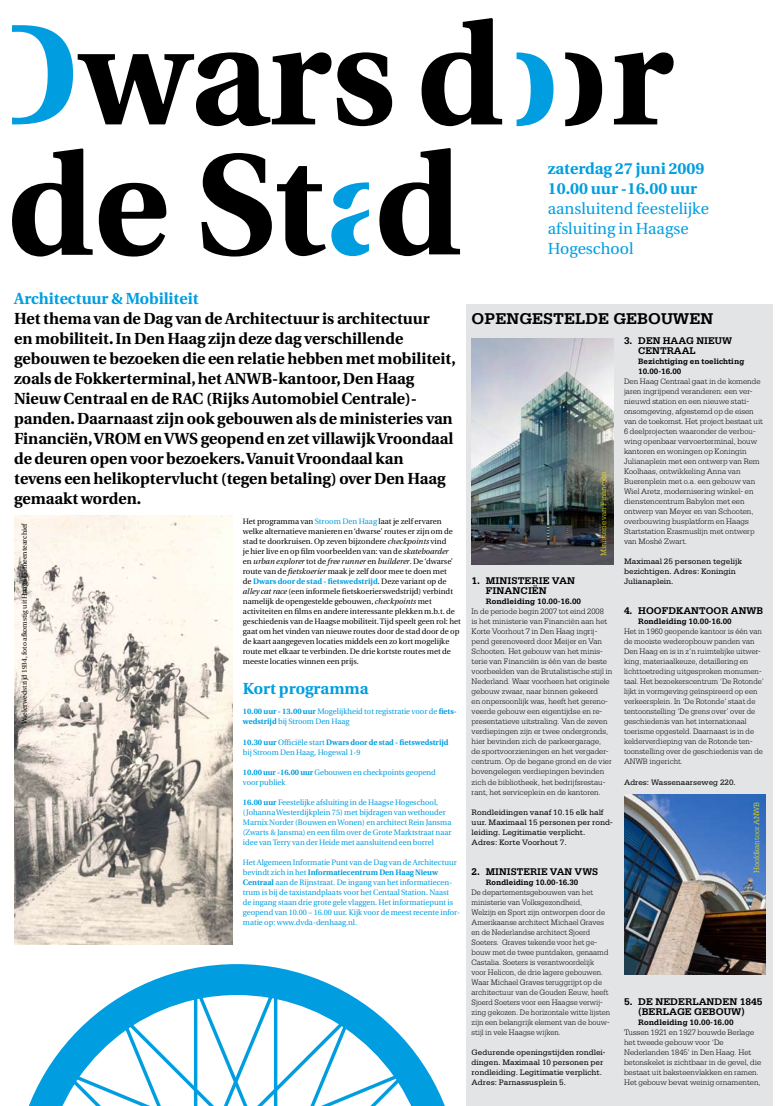
<style>
.page{position:relative;width:780px;height:1106px;background:#fff}
.page>*{position:absolute;margin:0;border:0;box-sizing:border-box;transform-origin:0 0}
.t1{font:700 16.5px "Serifa";color:#000}
.t2{font:700 16px/20px "Utopia";color:#000}
.t3{font:700 16px/20px "Utopia";color:#009ee0}
.t4{font:16px/20px "Utopia";color:#009ee0}
.t5{font:700 10.2px/10px "Serifa";color:#000}
.t6{font:300 8.2px/10px "Serifa";color:#000}
.t7{font:8.2px/10px "Serifa";color:#000}
.t8{font:700 8.2px/10px "Serifa";color:#000}
.t9{font:300 8px "Serifa";color:#ffed00}
.t10{font:7.8px/10px "Utopia";color:#009ee0}
.t11{font:7.8px/10px "Utopia";color:#000}
.t12{font:7px "Utopia";color:#000}
.s1{color:#009ee0}
.s2{font-style:italic}
.s3{font-weight:700;color:#009ee0}
.s4{font-weight:700}
</style>
<div class="page">
<div style="left:466px;top:304px;width:306px;height:802px;background:#e3e4e5"></div>
<img style="left:471px;top:338px;width:142px;height:226px">
<img style="left:14px;top:515px;width:218px;height:429px">
<svg style="left:12px;top:25px;width:380px;height:101px"></svg>
<svg style="left:421px;top:18px;width:81px;height:108px"></svg>
<svg style="left:614px;top:52px;width:59px;height:72px"></svg>
<svg style="left:516px;top:52px;width:37px;height:74px"></svg>
<svg style="left:565px;top:52px;width:37px;height:74px"></svg>
<svg style="left:12px;top:148px;width:81px;height:108px"></svg>
<svg style="left:99px;top:183px;width:67px;height:74px"></svg>
<svg style="left:379px;top:148px;width:81px;height:108px"></svg>
<svg style="left:201px;top:153px;width:168px;height:103px"></svg>
<img style="left:624px;top:794px;width:141px;height:180px">
<svg style="left:28px;top:964px;width:417px;height:142px"></svg>
<h2 class="t3" style="left:548px;top:159px;width:158px">zaterdag 27 juni 2009<br>10.00 uur -16.00 uur</h2>
<h2 class="t4" style="left:548px;top:199px;width:162px">aansluitend feestelijke afsluiting in Haagse<br>Hogeschool</h2>
<h2 class="t3" style="left:14px;top:289px;width:186px">Architectuur &amp; Mobiliteit</h2>
<p class="t2" style="left:14px;top:309px;width:443px">Het thema van de Dag van de Architectuur is architectuur<br>en mobiliteit. In Den Haag zijn deze dag verschillende gebouwen te bezoeken die een relatie hebben met mobiliteit, zoals de Fokkerterminal, het ANWB-kantoor, Den Haag Nieuw Centraal en de RAC (Rijks Automobiel Centrale)- panden. Daarnaast zijn ook gebouwen als de ministeries van Financiën, VROM en VWS geopend en zet villawijk Vroondaal de deuren open voor bezoekers. Vanuit Vroondaal kan<br>tevens een helikoptervlucht (tegen betaling) over Den Haag gemaakt worden.</p>
<p class="t12" style="left:21px;top:724px;width:203px;rotate:-90deg">Wielerwedstrijd 1934, foto afkomstig uit Haags Gemeentearchief</p>
<p class="t11" style="left:243px;top:517px;width:219px">Het programma van <span class="s1">Stroom Den Haag</span> laat je zelf ervaren welke alternatieve manieren en ‘dwarse’ routes er zijn om de stad te doorkruisen. Op zeven bijzondere <span class="s2">checkpoints</span> vind<br>je hier live en op film voorbeelden van: van de <span class="s2">skateboarder<br></span>en <span class="s2">urban explorer</span> tot de <span class="s2">free runner</span> en <span class="s2">builderer</span>. De ‘dwarse’ route van de <span class="s2">fietskoerier</span> maak je zelf door mee te doen met<br>de <span class="s3">Dwars door de stad - fietswedstrijd</span>. Deze variant op de <span class="s2">alley cat race</span> (een informele fietskoerierswedstrijd) verbindt namelijk de opengestelde gebouwen, <span class="s2">checkpoints</span> met activiteiten en films en andere interessante plekken m.b.t. de geschiedenis van de Haagse mobiliteit. Tijd speelt geen rol: het gaat om het vinden van nieuwe routes door de stad door de op de kaart aangegeven locaties middels een zo kort mogelijke route met elkaar te verbinden. De drie kortste routes met de meeste locaties winnen een prijs.</p>
<h2 class="t3" style="left:243px;top:679px;width:127px">Kort programma</h2>
<p class="t10" style="left:243px;top:707px;width:215px"><span class="s4">10.00 uur - 13.00 uur</span> Mogelijkheid tot registratie voor de <span class="s4">fiets&shy;wedstrijd</span> bij Stroom Den Haag</p>
<p class="t10" style="left:243px;top:737px;width:207px"><span class="s4">10.30 uur</span> Officiële start <span class="s4">Dwars door de stad - fietswedstrijd </span>bij Stroom Den Haag, Hogewal 1-9</p>
<p class="t10" style="left:243px;top:767px;width:194px"><span class="s4">10.00 uur -16.00 uur</span> Gebouwen en checkpoints geopend voor publiek</p>
<p class="t10" style="left:243px;top:797px;width:210px"><span class="s4">16.00 uur</span> Feestelijke afsluiting in de Haagse Hogeschool, (Johanna Westerdijkplein 75) met bijdragen van wethouder Marnix Norder (Bouwen en Wonen) en architect Rein Jansma (Zwarts &amp; Jansma) en een film over de Grote Marktstraat naar idee van Terry van der Heide met aansluitend een borrel</p>
<p class="t10" style="left:243px;top:857px;width:219px">Het Algemeen Informatie Punt van de Dag van de Architectuur bevindt zich in het <span class="s4">Informatiecentrum Den Haag Nieuw Centraal</span> aan de Rijnstraat. De ingang van het informatiecen&shy;trum is bij de taxistandplaats voor het Centaal Station. Naast<br>de ingang staan drie grote gele vlaggen. Het informatiepunt is geopend van 10.00 – 16.00 uur. Kijk voor de meest recente infor&shy;matie op: www.dvda-denhaag.nl.</p>
<h1 class="t1" style="left:471px;top:309px;width:36px">OPENGESTEL</h1>
<h1 class="t1" style="left:585px;top:309px;width:117px">DE GEBOUWEN</h1>
<p class="t9" style="left:599px;top:556px;width:86px;rotate:-90deg">Ministerie van Financiën</p>
<p class="t5" style="left:486px;top:576px;width:91px;text-indent:-14px">1. MINISTERIE VAN<br>FINANCIËN</p>
<p class="t8" style="left:486px;top:596px;width:97px">RONDLEIDING 10.00-16.00</p>
<p class="t6" style="left:471px;top:607px;width:142px">In de periode begin 2007 tot eind 2008<br>is het ministerie van Financiën aan het Korte Voorhout 7 in Den Haag ingrij&shy;pend gerenoveerd door Meijer en Van Schooten. Het gebouw van het minis&shy;terie van Financiën is één van de beste voorbeelden van de Brutalistische stijl in Nederland. Waar voorheen het originele gebouw zwaar, naar binnen gekeerd<br>en onpersoonlijk was, heeft het gereno&shy;veerde gebouw een eigentijdse en re&shy;presentatieve uitstraling. Van de zeven verdiepingen zijn er twee ondergronds, hier bevinden zich de parkeergarage,<br>de sportvoorzieningen en het vergader&shy;centrum. Op de begane grond en de vier bovengelegen verdiepingen bevinden zich de bibliotheek, het bedrijfsrestau&shy;rant, het serviceplein en de kantoren.</p>
<p class="t7" style="left:471px;top:807px;width:143px">Rondleidingen vanaf 10.15 elk half uur. Maximaal 15 personen per rond&shy;leiding. Legitimatie verplicht.<br>Adres: Korte Voorhout 7.</p>
<p class="t5" style="left:471px;top:866px;width:127px">2. MINISTERIE VAN VWS</p>
<p class="t8" style="left:486px;top:876px;width:94px">RONDLEIDING 10.00-16.30</p>
<p class="t6" style="left:471px;top:887px;width:140px">De departementsgebouwen van het ministerie van Volksgezondheid,<br>Welzijn en Sport zijn ontworpen door de Amerikaanse architect Michael Graves en de Nederlandse architect Sjoerd Soeters. Graves tekende voor het ge&shy;bouw met de twee puntdaken, genaamd Castalia. Soeters is verantwoordelijk voor Helicon, de drie lagere gebouwen.<br>Waar Michael Graves teruggrijpt op de architectuur van de Gouden Eeuw, heeft Sjoerd Soeters voor een Haagse verwij&shy;zing gekozen. De horizontale witte lijsten zijn een belangrijk element van de bouw&shy;stijl in vele Haagse wijken.</p>
<p class="t7" style="left:471px;top:1047px;width:135px">Gedurende openingstijden rondlei&shy;dingen. Maximaal 10 personen per rondleiding. Legitimatie verplicht.<br>Adres: Parnassusplein 5.</p>
<p class="t5" style="left:638px;top:336px;width:95px;text-indent:-14px">3. DEN HAAG NIEUW<br>CENTRAAL</p>
<p class="t8" style="left:638px;top:356px;width:108px">BEZICHTIGING EN TOELICHTING<br>10.00-16.00</p>
<p class="t6" style="left:624px;top:377px;width:140px">Den Haag Centraal gaat in de komende jaren ingrijpend veranderen: een ver&shy;nieuwd station en een nieuwe stati&shy;onsomgeving, afgestemd op de eisen van de toekomst. Het project bestaat uit 6 deelprojecten waaronder de verbou&shy;wing openbaar vervoerterminal, bouw kantoren en woningen op Koningin Julianaplein met een ontwerp van Rem Koolhaas, ontwikkeling Anna van Buerenplein met o.a. een gebouw van Wiel Aretz, modernisering winkel- en dienstencentrum Babylon met een ontwerp van Meyer en van Schooten, overbouwing busplatform en Haags Startstation Erasmuslijn met ontwerp van Moshé Zwart.</p>
<p class="t7" style="left:624px;top:557px;width:119px">Maximaal 25 personen tegelijk bezichtigen. Adres: Koningin<br>Julianaplein.</p>
<p class="t5" style="left:624px;top:606px;width:141px">4. HOOFDKANTOOR ANWB</p>
<p class="t8" style="left:638px;top:616px;width:95px">RONDLEIDING 10.00-16.00</p>
<p class="t6" style="left:624px;top:627px;width:142px">Het in 1960 geopende kantoor is één van de mooiste wederopbouw panden van Den Haag en is in z’n ruimtelijke uitwer&shy;king, materiaalkeuze, detaillering en lichttoetreding uitgesproken monumen&shy;taal. Het bezoekerscentrum ‘De Rotonde’ lijkt in vormgeving geïnspireerd op een verkeersplein. In ‘De Rotonde’ staat de tentoonstelling ‘De grens over’ over de geschiedenis van het internationaal toerisme opgesteld. Daarnaast is in de kelderverdieping van de Rotonde ten&shy;toonstelling over de geschiedenis van de ANWB ingericht.</p>
<p class="t7" style="left:624px;top:777px;width:113px">Adres: Wassenaarseweg 220.</p>
<p class="t9" style="left:752px;top:873px;width:73px;rotate:-90deg">Hoofdkantoor ANWB</p>
<p class="t5" style="left:624px;top:996px;width:140px;text-align:center">5. DE NEDERLANDEN 1845 (BERLAGE GEBOUW)</p>
<p class="t8" style="left:638px;top:1016px;width:97px">RONDLEIDING 10.00-16.00</p>
<p class="t6" style="left:624px;top:1027px;width:139px">Tussen 1921 en 1927 bouwde Berlage het tweede gebouw voor ‘De Nederlanden 1845’ in Den Haag. Het betonskelet is zichtbaar in de gevel, die bestaat uit baksteenvlakken en ramen.<br>Het gebouw bevat weinig ornamenten,</p>
</div>
